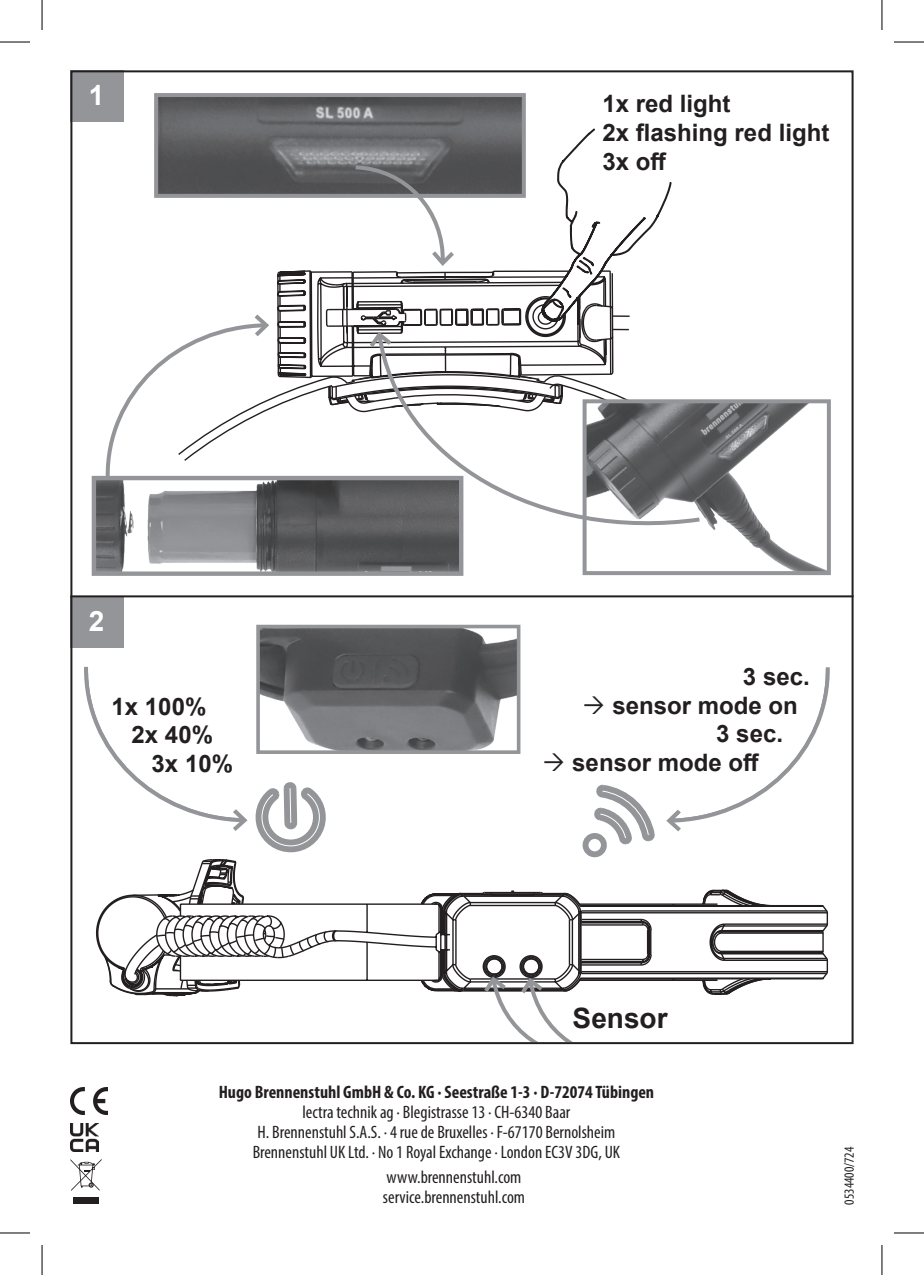
<style>
.page{position:relative;width:924px;height:1275px;background:#fff}
.page>*{position:absolute;margin:0;border:0;box-sizing:border-box;transform-origin:0 0}
.t1{font:700 28px "Arial";color:#231f20}
.t2{font:700 28px "Arial";color:#fff}
.t3{font:700 24px/28.8px "Arial";color:#231f20}
.t4{font:condensed 18px/20px "Myriad Pro";color:#231f20;text-align:center}
.t5{font:700 condensed 18px "Myriad Pro";color:#231f20}
.t6{font:condensed 14px "Myriad Pro";color:#231f20}
</style>
<div class="page">
<svg style="left:853px;top:249px;width:1px;height:293px"></svg>
<svg style="left:582px;top:784px;width:73px;height:74px"></svg>
<svg style="left:771px;top:905px;width:57px;height:75px"></svg>
<svg style="left:328px;top:889px;width:443px;height:106px"></svg>
<div style="left:73px;top:1197px;width:26px;height:6px;background:#231f20"></div>
<svg style="left:70px;top:1159px;width:32px;height:31px"></svg>
<img style="left:70px;top:1087px;width:38px;height:27px">
<img style="left:70px;top:1123px;width:29px;height:28px">
<img style="left:159px;top:98px;width:361px;height:29px">
<div style="left:154px;top:93px;width:371px;height:105px;border:4px solid #939598"></div>
<img style="left:97px;top:481px;width:361px;height:90px">
<div style="left:92px;top:476px;width:371px;height:100px;border:4px solid #939598"></div>
<div style="left:70px;top:70px;width:54px;height:51px;background:#939598"></div>
<div style="left:70px;top:596px;width:54px;height:51px;background:#939598"></div>
<svg style="left:375px;top:481px;width:207px;height:61px"></svg>
<svg style="left:104px;top:127px;width:568px;height:354px"></svg>
<img style="left:587px;top:404px;width:238px;height:166px">
<div style="left:582px;top:399px;width:248px;height:176px;border:4px solid #939598"></div>
<svg style="left:84px;top:666px;width:244px;height:331px"></svg>
<svg style="left:666px;top:667px;width:164px;height:165px"></svg>
<img style="left:261px;top:630px;width:254px;height:119px">
<div style="left:256px;top:625px;width:264px;height:129px;border:4px solid #939598"></div>
<hr style="left:70px;top:595px;width:783px;height:2px;background:#231f20">
<svg style="left:480px;top:973px;width:159px;height:72px"></svg>
<div style="left:496px;top:1041px;width:174px;height:33px;background:#fff"></div>
<hr style="left:0;top:42px;width:30px;height:1px;background:#000">
<hr style="left:893px;top:42px;width:30px;height:1px;background:#000">
<hr style="left:0;top:1232px;width:30px;height:1px;background:#000">
<hr style="left:893px;top:1232px;width:30px;height:1px;background:#000">
<hr style="left:42px;top:0;width:1px;height:30px;background:#000">
<hr style="left:42px;top:1245px;width:1px;height:30px;background:#000">
<hr style="left:881px;top:0;width:1px;height:30px;background:#000">
<hr style="left:881px;top:1245px;width:1px;height:30px;background:#000">
<h1 class="t2" style="left:89px;top:75px;width:17px">1</h1>
<h2 class="t3" style="left:602px;top:89px;width:228px">1x red light<br>2x flashing red light<br>3x off</h2>
<h1 class="t2" style="left:89px;top:601px;width:17px">2</h1>
<h2 class="t3" style="left:111px;top:692px;width:96px">1x 100%</h2>
<h2 class="t3" style="left:131px;top:721px;width:83px">2x 40%</h2>
<h2 class="t3" style="left:151px;top:749px;width:83px">3x 10%</h2>
<h2 class="t3" style="left:742px;top:662px;width:68px">3 sec.</h2>
<h2 class="t3" style="left:612px;top:691px;width:187px">sensor mode on</h2>
<h2 class="t3" style="left:716px;top:720px;width:68px">3 sec.</h2>
<h2 class="t3" style="left:572px;top:748px;width:188px">sensor mode off</h2>
<h1 class="t1" style="left:572px;top:998px;width:96px">Sensor</h1>
<p class="t5" style="left:218px;top:1080px;width:437px">Hugo Brennenstuhl GmbH &amp; Co. KG · Seestraße 1-3 · D-72074 Tübingen</p>
<p class="t4" style="left:252px;top:1101px;width:369px">lectra technik ag · Blegistrasse 13 · CH-6340 Baar<br>H. Brennenstuhl S.A.S. · 4 rue de Bruxelles · F-67170 Bernolsheim<br>Brennenstuhl UK Ltd. · No 1 Royal Exchange · London EC3V 3DG, UK</p>
<p class="t4" style="left:383px;top:1167px;width:144px;text-align:left">www.brennenstuhl.com service.brennenstuhl.com</p>
<p class="t6" style="left:840px;top:1204px;width:59px;rotate:-90deg">0534400/724</p>
</div>
